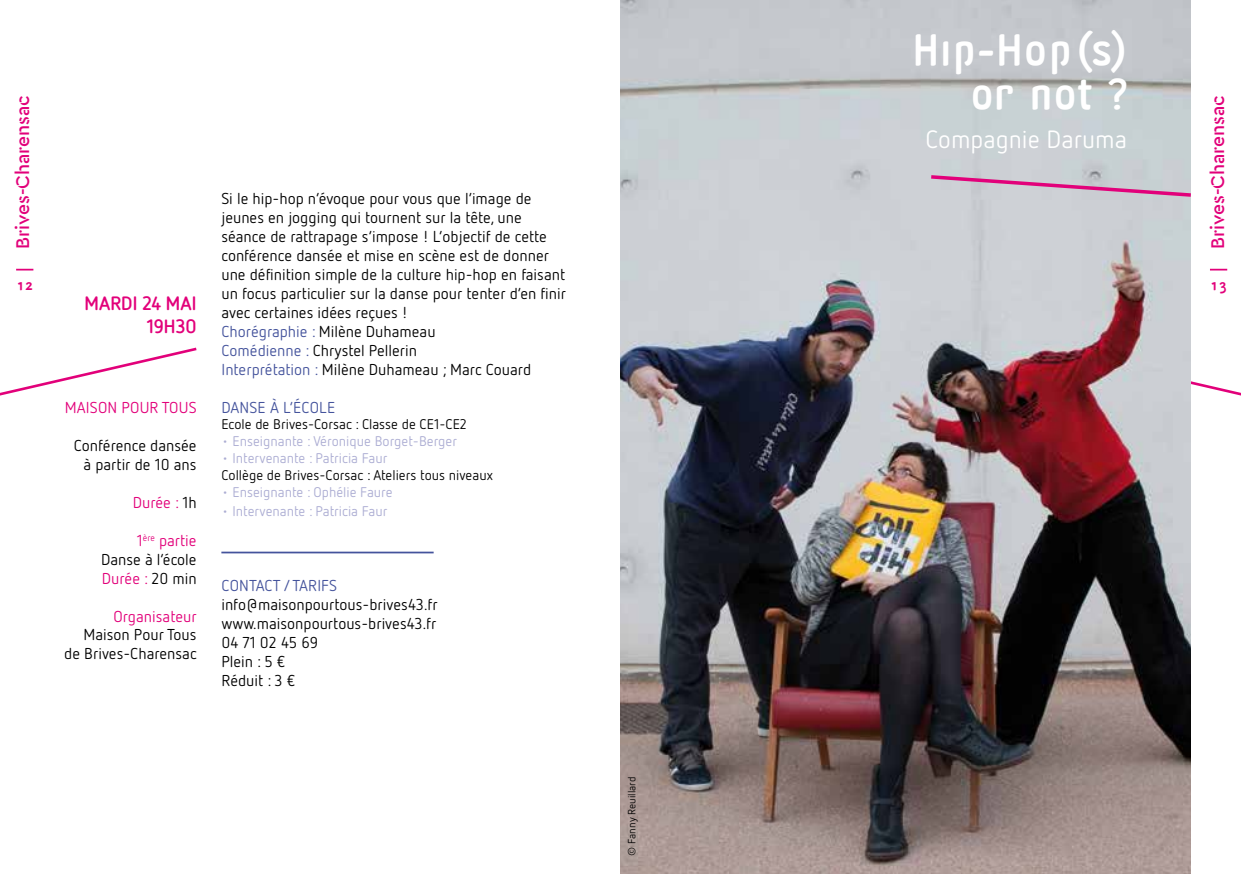
<style>
.page{position:relative;width:1241px;height:874px;background:#fff}
.page>*{position:absolute;margin:0;border:0;box-sizing:border-box;transform-origin:0 0}
.t1{font:45.85px/43.8px "San Jaime";color:#fff;text-align:right}
.t2{font:25.03px "Netto Pro";color:#fff}
.t3{font:500 19.25px "Cera Stencil";color:#e2007a}
.t4{font:700 19.25px/23.1px "Netto OT";letter-spacing:.01em;color:#e2007a;text-align:right}
.t5{font:15.75px/18.9px "Netto Pro";color:#000}
.t6{font:15.75px "Netto Pro";color:#e2007a}
.t7{font:15.75px "Netto Pro";letter-spacing:.01em;color:#44539c}
.t8{font:15.75px "San Jaime";color:#e2007a}
.t9{font:14px "Netto Pro";color:#acadd3}
.t10{font:14px "Netto Pro";color:#000}
.t11{font:10.5px "Netto Pro";color:#000}
.s1{color:#44539c}
.s2{color:#000}
.s3{color:#e2007a}
</style>
<div class="page">
<svg style="left:16px;top:268px;width:17px;height:2px"></svg>
<svg style="left:1210px;top:268px;width:16px;height:2px"></svg>
<svg style="left:0;top:347px;width:197px;height:49px"></svg>
<svg style="left:1190px;top:345px;width:50px;height:58px"></svg>
<hr style="left:221px;top:551px;width:212px;height:2px;background:#44539c">
<img style="left:620px;top:0;width:570px;height:873px">
<svg style="left:927px;top:173px;width:264px;height:26px;background:#cdb2c6"></svg>
<h1 class="t1" style="left:911px;top:28px;width:217px">Hip-Hop (s) or not ?</h1>
<h2 class="t2" style="left:925px;top:123px;width:203px">Compagnie Daruma</h2>
<p class="t3" style="left:10px;top:249px;width:156px;rotate:-90deg">Brives-Charensac</p>
<p class="t3" style="left:1204px;top:249px;width:156px;rotate:-90deg">Brives-Charensac</p>
<p class="t5" style="left:221px;top:189px;width:346px">Si le hip-hop n’évoque pour vous que l’image de jeunes en jogging qui tournent sur la tête, une séance de rattrapage s’impose ! L’objectif de cette conférence dansée et mise en scène est de donner une définition simple de la culture hip-hop en faisant un focus particulier sur la danse pour tenter d’en finir avec certaines idées reçues !<br><span class="s1">Chorégraphie :</span> Milène Duhameau<br><span class="s1">Comédienne :</span> Chrystel Pellerin<br><span class="s1">Interprétation :</span> Milène Duhameau ; Marc Couard</p>
<p class="t7" style="left:221px;top:396px;width:115px">DANSE À L’ÉCOLE</p>
<p class="t10" style="left:221px;top:415px;width:247px">Ecole de Brives-Corsac : Classe de CE1-CE2</p>
<p class="t9" style="left:221px;top:432px;width:237px">• Enseignante : Véronique Borget-Berger</p>
<p class="t9" style="left:221px;top:449px;width:168px">• Intervenante : Patricia Faur</p>
<p class="t10" style="left:221px;top:465px;width:273px">Collège de Brives-Corsac : Ateliers tous niveaux</p>
<p class="t9" style="left:221px;top:482px;width:173px">• Enseignante : Ophélie Faure</p>
<p class="t9" style="left:221px;top:501px;width:168px">• Intervenante : Patricia Faur</p>
<p class="t8" style="left:16px;top:275px;width:19px">12</p>
<p class="t8" style="left:1209px;top:275px;width:19px">13</p>
<p class="t4" style="left:84px;top:291px;width:114px">MARDI 24 MAI<br>19H30</p>
<p class="t6" style="left:65px;top:397px;width:133px">MAISON POUR TOUS</p>
<p class="t5" style="left:74px;top:435px;width:124px;text-align:right">Conférence dansée à partir de 10 ans</p>
<p class="t6" style="left:133px;top:492px;width:65px">Durée : <span class="s2">1h</span></p>
<p class="t5" style="left:101px;top:530px;width:97px;text-align:justify;text-indent:36px"><span class="s3">1</span><sup>ère</sup> <span class="s3">partie </span>Danse à l’école <span class="s3">Durée :</span> 20 min</p>
<p class="t6" style="left:113px;top:605px;width:85px">Organisateur</p>
<p class="t5" style="left:64px;top:624px;width:134px;text-align:right">Maison Pour Tous de Brives-Charensac</p>
<p class="t7" style="left:221px;top:575px;width:117px">CONTACT / TARIFS</p>
<p class="t5" style="left:221px;top:594px;width:218px">info@maisonpourtous-brives43.fr www.maisonpourtous-brives43.fr<br>04 71 02 45 69<br>Plein : 5 €<br>Réduit : 3 €</p>
<p class="t11" style="left:625px;top:855px;width:80px;rotate:-90deg">© Fanny Reuillard</p>
</div>
